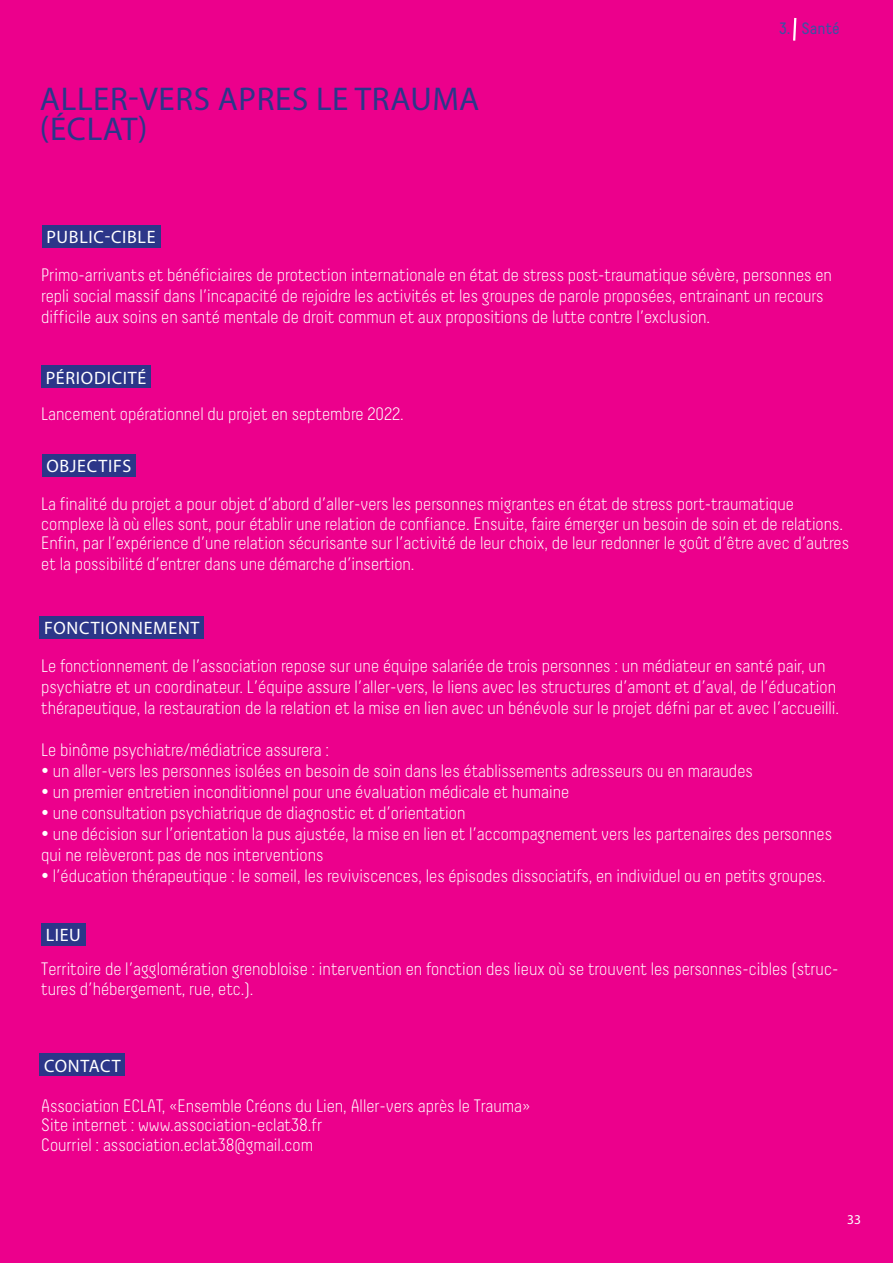
<style>
.page{position:relative;width:893px;height:1263px;background:#ec008c}
.page>*{position:absolute;margin:0;border:0;box-sizing:border-box;transform-origin:0 0}
.t1{font:33px "Myriad Pro";color:#2c3689}
.t2{font:300 18px/21px "Decima";color:#fff}
.t3{font:18px "Myriad Pro";letter-spacing:.04em;color:#fff}
.t4{font:16.5px "Decima";color:#3f50a2}
.t5{font:13.5px "Myriad Pro";color:#fff}
</style>
<div class="page">
<div style="left:42px;top:454px;width:94px;height:22px;background:#2c3689"></div>
<div style="left:41px;top:924px;width:44px;height:22px;background:#2c3689"></div>
<div style="left:40px;top:1054px;width:85px;height:22px;background:#2c3689"></div>
<div style="left:41px;top:366px;width:110px;height:22px;background:#2c3689"></div>
<div style="left:42px;top:225px;width:118px;height:22px;background:#2c3689"></div>
<div style="left:40px;top:616px;width:164px;height:22px;background:#2c3689"></div>
<svg style="left:793px;top:17px;width:4px;height:24px"></svg>
<h1 class="t1" style="left:40px;top:78px;width:19px">ALLER</h1>
<h1 class="t1" style="left:129px;top:78px;width:30px">-VERS</h1>
<h1 class="t1" style="left:218px;top:78px;width:19px">APRES</h1>
<h1 class="t1" style="left:316px;top:78px;width:61px">LE TRAUMA</h1>
<h1 class="t1" style="left:40px;top:108px;width:109px">(ÉCLAT)</h1>
<p class="t3" style="left:46px;top:226px;width:111px">PUBLIC-CIBLE</p>
<p class="t4" style="left:779px;top:19px;width:62px">3. Santé</p>
<p class="t2" style="left:41px;top:264px;width:792px">Primo-arrivants et bénéficiaires de protection internationale en état de stress post-traumatique sévère, personnes en repli social massif dans l’incapacité de rejoidre les activités et les groupes de parole proposées, entrainant un recours difficile aux soins en santé mentale de droit commun et aux propositions de lutte contre l’exclusion.</p>
<p class="t3" style="left:46px;top:366px;width:102px">PÉRIODICITÉ</p>
<p class="t2" style="left:41px;top:403px;width:364px">Lancement opérationnel du projet en septembre 2022.</p>
<p class="t3" style="left:46px;top:455px;width:87px">OBJECTIFS</p>
<p class="t2" style="left:41px;top:494px;width:809px;line-height:20px">La finalité du projet a pour objet d’abord d’aller-vers les personnes migrantes en état de stress port-traumatique complexe là où elles sont, pour établir une relation de confiance. Ensuite, faire émerger un besoin de soin et de relations.<br>Enfin, par l’expérience d’une relation sécurisante sur l’activité de leur choix, de leur redonner le goût d’être avec d’autres et la possibilité d’entrer dans une démarche d’insertion.</p>
<p class="t3" style="left:44px;top:617px;width:59px">FONCTIONNEMENT</p>
<p class="t2" style="left:41px;top:655px;width:799px">Le fonctionnement de l’association repose sur une équipe salariée de trois personnes : un médiateur en santé pair, un psychiatre et un coordinateur. L’équipe assure l’aller-vers, le liens avec les structures d’amont et d’aval, de l’éducation thérapeutique, la restauration de la relation et la mise en lien avec un bénévole sur le projet défni par et avec l’accueilli.</p>
<p class="t2" style="left:41px;top:739px;width:289px">Le binôme psychiatre/médiatrice assurera :</p>
<p class="t2" style="left:41px;top:760px;width:713px">• un aller-vers les personnes isolées en besoin de soin dans les établissements adresseurs ou en maraudes</p>
<p class="t2" style="left:41px;top:781px;width:530px">• un premier entretien inconditionnel pour une évaluation médicale et humaine</p>
<p class="t2" style="left:41px;top:802px;width:426px">• une consultation psychiatrique de diagnostic et d’orientation</p>
<p class="t2" style="left:41px;top:823px;width:792px">• une décision sur l’orientation la pus ajustée, la mise en lien et l’accompagnement vers les partenaires des personnes qui ne relèveront pas de nos interventions</p>
<p class="t2" style="left:41px;top:865px;width:786px">• l’éducation thérapeutique : le someil, les reviviscences, les épisodes dissociatifs, en individuel ou en petits groupes.</p>
<p class="t3" style="left:46px;top:924px;width:10px">LIEU</p>
<p class="t2" style="left:41px;top:959px;width:799px;line-height:19.5px">Territoire de l’agglomération grenobloise : intervention en fonction des lieux où se trouvent les personnes-cibles (struc&shy;tures d’hébergement, rue, etc.).</p>
<p class="t3" style="left:44px;top:1054px;width:78px">CONTACT</p>
<p class="t2" style="left:41px;top:1096px;width:491px;line-height:19.5px">Association ECLAT, «Ensemble Créons du Lien, Aller-vers après le Trauma»<br>Site internet : www.association-eclat38.fr<br>Courriel : association.eclat38@gmail.com</p>
<p class="t5" style="left:847px;top:1211px;width:15px">33</p>
</div>
